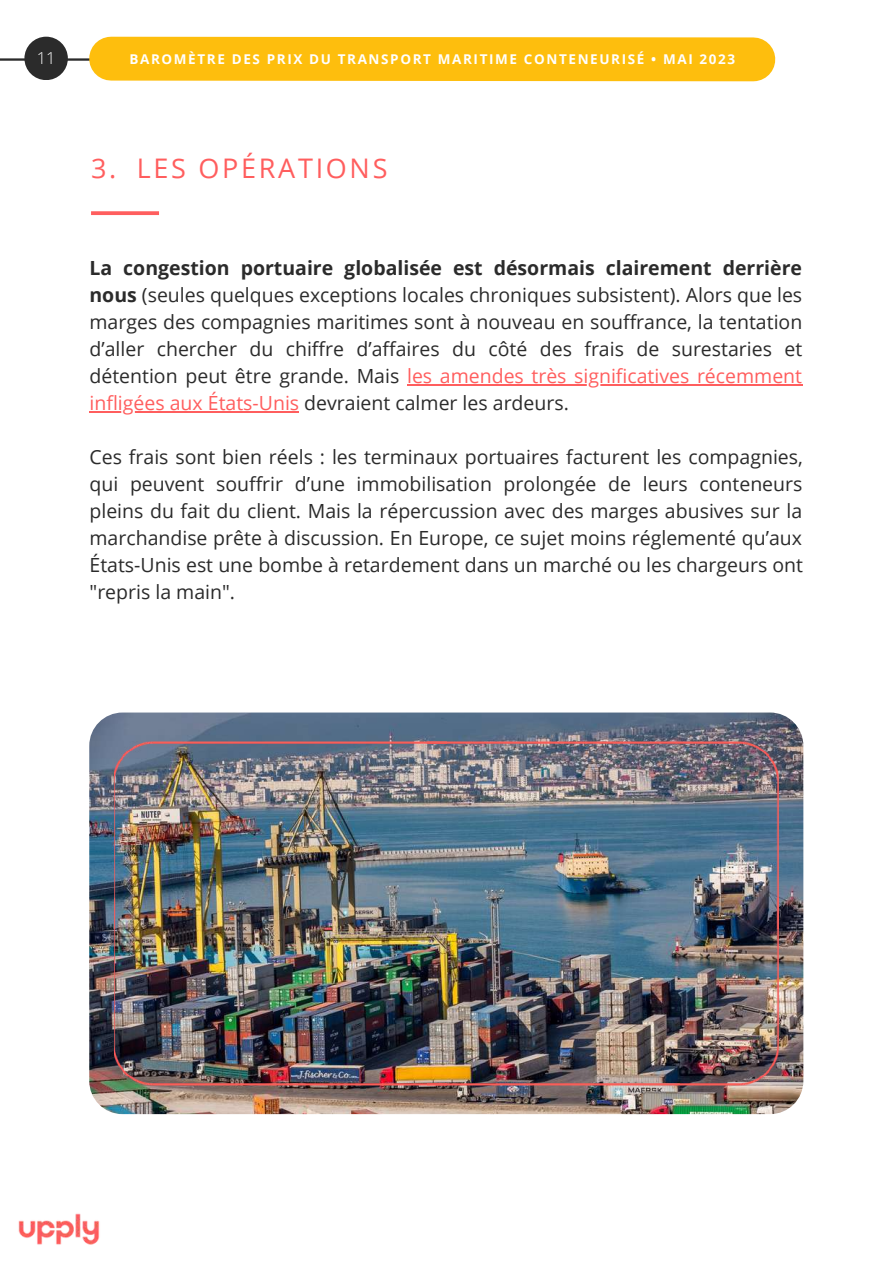
<style>
.page{position:relative;width:893px;height:1264px;background:#fff}
.page>*{position:absolute;margin:0;border:0;box-sizing:border-box;transform-origin:0 0}
.t1{font:27px "Open Sans";letter-spacing:.1em;color:#ff5e5e}
.t2{font:19.5px/27px "Open Sans";color:#2b2b2b;text-align:justify}
.t3{font:300 16.5px "Open Sans";color:#fff}
.t4{font:700 13.5px "Open Sans";letter-spacing:.12em;color:#fff}
.s1{font-weight:700}
.s2{color:#ff5e5e}
</style>
<div class="page">
<img style="left:18px;top:1213px;width:82px;height:32px">
<hr style="left:407px;top:384px;width:395px;height:1px;background:#ff5e5e">
<hr style="left:89px;top:411px;width:210px;height:1px;background:#ff5e5e">
<svg style="left:91px;top:211px;width:68px;height:4px"></svg>
<svg style="left:0;top:58px;width:24px;height:3px"></svg>
<div style="left:24px;top:37px;width:44px;height:43px;background:#2b2b2b;border-radius:50%"></div>
<svg style="left:67px;top:36px;width:709px;height:46px;background:#fdc322"></svg>
<img style="left:89px;top:712px;width:714px;height:402px;border-radius:33px">
<img style="left:114px;top:928px;width:313px;height:157px">
<img style="left:427px;top:928px;width:351px;height:157px">
<img style="left:114px;top:741px;width:313px;height:187px">
<img style="left:427px;top:741px;width:351px;height:187px">
<p class="t3" style="left:37px;top:46px;width:20px">11</p>
<p class="t4" style="left:129px;top:49px;width:607px">BAROMÈTRE DES PRIX DU TRANSPORT MARITIME CONTENEURISÉ • MAI 2023</p>
<h1 class="t1" style="left:91px;top:149px;width:298px">3. LES OPÉRATIONS</h1>
<p class="t2" style="left:89px;top:254px;width:714px"><span class="s1">La congestion portuaire globalisée est désormais clairement derrière nous</span> (seules quelques exceptions locales chroniques subsistent). Alors que les marges des compagnies maritimes sont à nouveau en souffrance, la tentation d’aller chercher du chiffre d’affaires du côté des frais de surestaries et détention peut être grande. Mais <span class="s2">les amendes très significatives récemment infligées aux États-Unis</span> devraient calmer les ardeurs.</p>
<p class="t2" style="left:89px;top:443px;width:715px">Ces frais sont bien réels : les terminaux portuaires facturent les compagnies, qui peuvent souffrir d’une immobilisation prolongée de leurs conteneurs pleins du fait du client. Mais la répercussion avec des marges abusives sur la marchandise prête à discussion. En Europe, ce sujet moins réglementé qu’aux États-Unis est une bombe à retardement dans un marché ou les chargeurs ont "repris la main".</p>
</div>
